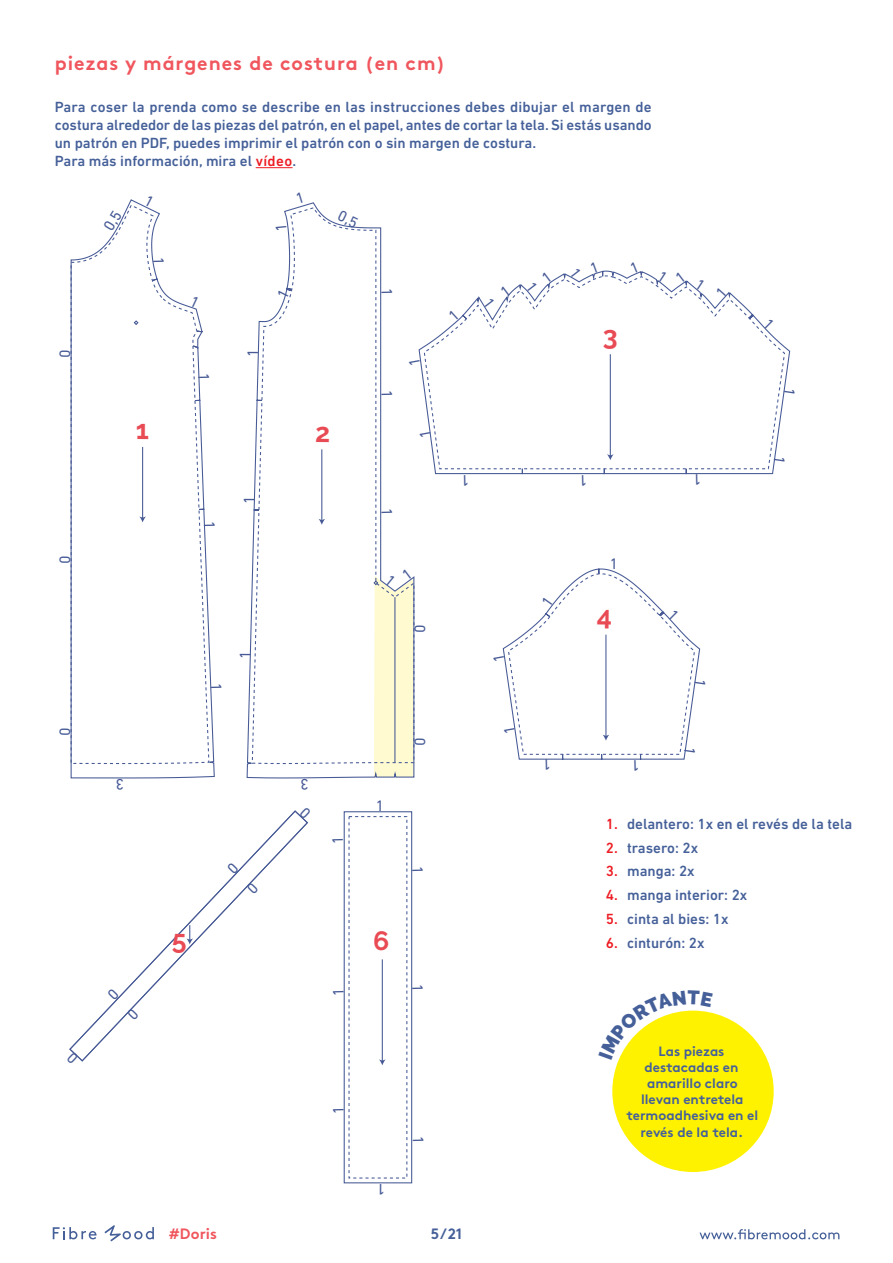
<style>
.page{position:relative;width:893px;height:1263px;background:#fff}
.page>*{position:absolute;margin:0;border:0;box-sizing:border-box;transform-origin:0 0}
.t1{font:700 26.55px "Raleway";color:#e94b55}
.t2{font:700 19.5px "Brown";letter-spacing:.05em;color:#f0565d}
.t3{font:15.45px "DIN Next LT Pro";color:#475a96}
.t4{font:500 15px/18px "DIN Next LT Pro";color:#456099}
.t5{font:700 15px "Brown";color:#f0565d}
.t6{font:700 15px "Brown";color:#456099}
.t7{font:700 13.5px/16.2px "Brown";color:#456099;text-align:center}
.s1{color:#ed1d24}
</style>
<div class="page">
<svg style="left:699px;top:1229px;width:140px;height:10px"></svg>
<svg style="left:53px;top:1227px;width:44px;height:12px"></svg>
<svg style="left:104px;top:1225px;width:50px;height:16px"></svg>
<hr style="left:256px;top:167px;width:37px;height:1px;background:#ed1d24">
<div style="left:612px;top:1010px;width:162px;height:162px;background:#fff200;border-radius:50%"></div>
<hr style="left:382px;top:959px;width:1px;height:102px;background:#475a96">
<svg style="left:379px;top:1059px;width:7px;height:6px"></svg>
<svg style="left:70px;top:199px;width:145px;height:580px"></svg>
<svg style="left:70px;top:204px;width:140px;height:561px"></svg>
<svg style="left:133px;top:320px;width:6px;height:6px"></svg>
<div style="left:344px;top:811px;width:68px;height:372px;border:1px solid #475a96"></div>
<svg style="left:418px;top:270px;width:373px;height:205px"></svg>
<svg style="left:423px;top:275px;width:363px;height:195px"></svg>
<svg style="left:69px;top:810px;width:239px;height:252px"></svg>
<svg style="left:246px;top:202px;width:169px;height:577px"></svg>
<svg style="left:251px;top:207px;width:164px;height:558px"></svg>
<svg style="left:618px;top:1010px;width:95px;height:50px"></svg>
<svg style="left:145px;top:199px;width:7px;height:7px"></svg>
<svg style="left:153px;top:259px;width:11px;height:3px"></svg>
<svg style="left:198px;top:374px;width:11px;height:4px"></svg>
<svg style="left:382px;top:289px;width:10px;height:4px"></svg>
<svg style="left:382px;top:392px;width:10px;height:3px"></svg>
<svg style="left:382px;top:510px;width:10px;height:3px"></svg>
<svg style="left:501px;top:286px;width:8px;height:11px"></svg>
<svg style="left:484px;top:298px;width:10px;height:9px"></svg>
<svg style="left:570px;top:270px;width:10px;height:7px"></svg>
<svg style="left:526px;top:273px;width:25px;height:18px"></svg>
<svg style="left:658px;top:271px;width:8px;height:11px"></svg>
<svg style="left:695px;top:279px;width:9px;height:11px"></svg>
<svg style="left:591px;top:270px;width:6px;height:3px"></svg>
<svg style="left:630px;top:270px;width:7px;height:4px"></svg>
<svg style="left:676px;top:273px;width:9px;height:10px"></svg>
<svg style="left:716px;top:288px;width:10px;height:9px"></svg>
<svg style="left:211px;top:685px;width:4px;height:3px"></svg>
<svg style="left:204px;top:523px;width:11px;height:3px"></svg>
<svg style="left:191px;top:297px;width:7px;height:11px"></svg>
<svg style="left:763px;top:319px;width:10px;height:10px"></svg>
<svg style="left:276px;top:226px;width:11px;height:4px"></svg>
<svg style="left:278px;top:291px;width:10px;height:7px"></svg>
<svg style="left:449px;top:311px;width:9px;height:10px"></svg>
<svg style="left:409px;top:360px;width:11px;height:5px"></svg>
<svg style="left:420px;top:432px;width:11px;height:5px"></svg>
<svg style="left:502px;top:568px;width:199px;height:192px"></svg>
<svg style="left:774px;top:457px;width:11px;height:5px"></svg>
<svg style="left:784px;top:389px;width:7px;height:4px"></svg>
<svg style="left:103px;top:210px;width:19px;height:21px"></svg>
<svg style="left:337px;top:210px;width:21px;height:18px"></svg>
<svg style="left:107px;top:988px;width:12px;height:12px"></svg>
<svg style="left:227px;top:862px;width:12px;height:12px"></svg>
<svg style="left:127px;top:1008px;width:12px;height:12px"></svg>
<svg style="left:247px;top:882px;width:12px;height:12px"></svg>
<svg style="left:299px;top:810px;width:9px;height:9px"></svg>
<svg style="left:69px;top:1052px;width:9px;height:10px"></svg>
<svg style="left:373px;top:570px;width:42px;height:207px"></svg>
<h2 class="t2" style="left:55px;top:48px;width:392px">piezas y márgenes de costura (en cm)</h2>
<p class="t4" style="left:55px;top:98px;width:598px">Para coser la prenda como se describe en las instrucciones debes dibujar el margen de costura alrededor de las piezas del patrón, en el papel, antes de cortar la tela. Si estás usando un patrón en PDF, puedes imprimir el patrón con o sin margen de costura.<br>Para más información, mira el <span class="s1">vídeo</span>.</p>
<p class="t3" style="left:244px;top:357px;width:10px;rotate:-90deg">1</p>
<h1 class="t1" style="left:136px;top:415px;width:15px">1</h1>
<h1 class="t1" style="left:315px;top:417px;width:17px">2</h1>
<p class="t3" style="left:240px;top:504px;width:10px;rotate:-90deg">1</p>
<p class="t3" style="left:236px;top:659px;width:10px;rotate:-90deg">1</p>
<p class="t3" style="left:124px;top:793px;width:10px;rotate:180deg">3</p>
<p class="t3" style="left:309px;top:793px;width:10px;rotate:180deg">3</p>
<p class="t3" style="left:376px;top:797px;width:10px">1</p>
<h1 class="t1" style="left:172px;top:925px;width:16px">5</h1>
<h1 class="t1" style="left:373px;top:925px;width:18px">6</h1>
<p class="t3" style="left:385px;top:1198px;width:10px;rotate:-180deg">1</p>
<p class="t5" style="left:169px;top:1222px;width:49px">#Doris</p>
<p class="t6" style="left:431px;top:1221px;width:33px">5/21</p>
<h1 class="t1" style="left:603px;top:320px;width:17px">3</h1>
<p class="t3" style="left:610px;top:555px;width:10px">1</p>
<h1 class="t1" style="left:597px;top:600px;width:17px">4</h1>
<p class="t4" style="left:606px;top:815px;width:248px"><span class="s1">1.</span> delantero: 1x en el revés de la tela</p>
<p class="t4" style="left:606px;top:838px;width:94px"><span class="s1">2.</span> trasero: 2x</p>
<p class="t4" style="left:606px;top:862px;width:90px"><span class="s1">3.</span> manga: 2x</p>
<p class="t4" style="left:606px;top:886px;width:143px"><span class="s1">4.</span> manga interior: 2x</p>
<p class="t4" style="left:606px;top:910px;width:124px"><span class="s1">5.</span> cinta al bies: 1x</p>
<p class="t4" style="left:606px;top:933px;width:100px"><span class="s1">6.</span> cinturón: 2x</p>
<p class="t7" style="left:626px;top:1041px;width:133px">Las piezas destacadas en amarillo claro llevan entretela termoadhesiva en el revés de la tela.</p>
</div>
